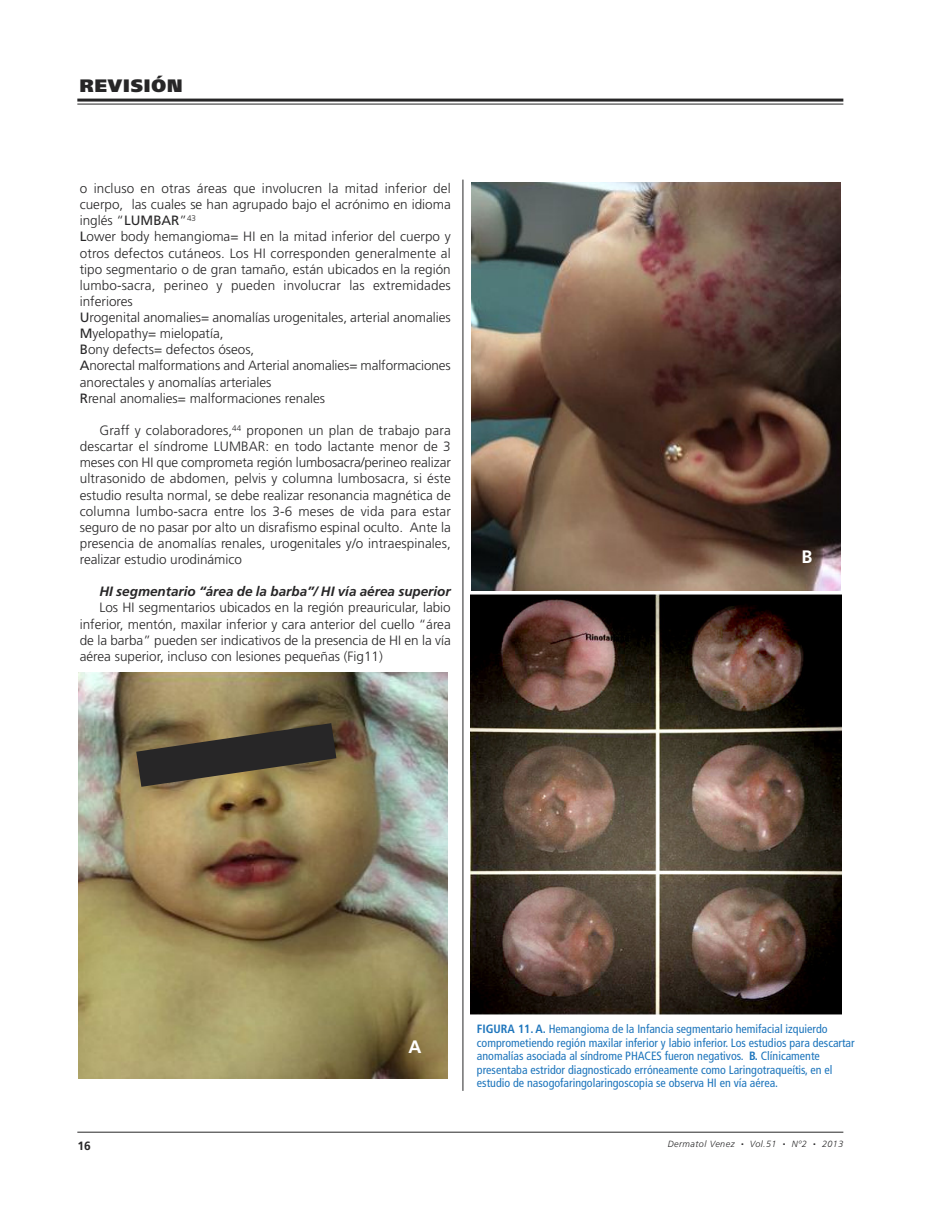
<style>
.page{position:relative;width:942px;height:1218px;background:#fff}
.page>*{position:absolute;margin:0;border:0;box-sizing:border-box;transform-origin:0 0}
.t1{font:900 18px "Frutiger";letter-spacing:.05em;color:#272627}
.t2{font:700 18px "Frutiger";color:#fff}
.t3{font:300 13.5px/16px "Frutiger";color:#272627;text-align:justify}
.t4{font:italic 700 13.5px "Frutiger";color:#272627}
.t5{font:condensed 12px/13.5px "Frutiger";color:#1d75bc}
.t6{font:700 12px "Frutiger";color:#272627}
.t7{font:italic 300 9px "Frutiger";letter-spacing:.05em;color:#272627}
.s1{font-weight:400}
.s2{font-weight:700}
.s3{font-size:5.25px}
</style>
<div class="page">
<hr style="left:77px;top:1131px;width:766px;height:1px;background:#272627">
<hr style="left:77px;top:99px;width:766px;height:3px;background:#272627">
<hr style="left:77px;top:104px;width:766px;height:1px;background:#272627">
<hr style="left:462px;top:180px;width:1px;height:910px;background:#272627">
<img style="left:471px;top:182px;width:369px;height:408px">
<img style="left:78px;top:672px;width:369px;height:406px">
<svg style="left:136px;top:723px;width:200px;height:64px;background:#554b37"></svg>
<img style="left:471px;top:594px;width:370px;height:421px">
<h1 class="t1" style="left:80px;top:79px;width:104px">REVISIÓN</h1>
<p class="t3" style="left:80px;top:181px;width:372px;text-align:left">o incluso en otras áreas que involucren la mitad inferior del cuerpo, las cuales se han agrupado bajo el acrónimo en idioma inglés “<span class="s1">LUMBAR</span>”<sup>43<br></sup><span class="s1">L</span>ower body hemangioma= HI en la mitad inferior del cuerpo y otros defectos cutáneos. Los HI corresponden generalmente al tipo segmentario o de gran tamaño, están ubicados en la región lumbo-sacra, perineo y pueden involucrar las extremidades inferiores<br><span class="s1">U</span>rogenital anomalies= anomalías urogenitales, arterial anomalies <span class="s1">M</span>yelopathy= mielopatía,<br><span class="s1">B</span>ony defects= defectos óseos,<br><span class="s1">A</span>norectal malformations and Arterial anomalies= malformaciones anorectales y anomalías arteriales<br><span class="s1">R</span>renal anomalies= malformaciones renales</p>
<p class="t3" style="left:80px;top:423px;width:372px;text-indent:20px">Graff y colaboradores,<sup>44</sup> proponen un plan de trabajo para descartar el síndrome LUMBAR: en todo lactante menor de 3 meses con HI que comprometa región lumbosacra/perineo realizar ultrasonido de abdomen, pelvis y columna lumbosacra, si éste estudio resulta normal, se debe realizar resonancia magnética de columna lumbo-sacra entre los 3-6 meses de vida para estar seguro de no pasar por alto un disrafismo espinal oculto. Ante la presencia de anomalías renales, urogenitales y/o intraespinales, realizar estudio urodinámico</p>
<p class="t4" style="left:99px;top:586px;width:353px">HI segmentario “área de la barba”/ HI vía aérea superior</p>
<p class="t3" style="left:80px;top:601px;width:372px;text-indent:20px">Los HI segmentarios ubicados en la región preauricular, labio inferior, mentón, maxilar inferior y cara anterior del cuello “área de la barba” pueden ser indicativos de la presencia de HI en la vía aérea superior, incluso con lesiones pequeñas (Fig11)</p>
<h1 class="t2" style="left:801px;top:550px;width:12px">B</h1>
<h1 class="t2" style="left:408px;top:1040px;width:14px">A</h1>
<p class="t5" style="left:477px;top:1023px;width:379px"><span class="s2">FIGURA 11. A.</span> Hemangioma de la Infancia segmentario hemifacial izquierdo comprometiendo región maxilar inferior y labio inferior. Los estudios para descartar anomalías asociada al síndrome PHACES fueron negativos. <span class="s2">B.</span> Clínicamente presentaba estridor diagnosticado erróneamente como Laringotraqueítis, en el estudio de nasogofaringolaringoscopia se observa HI en vía aérea.</p>
<p class="t6" style="left:77px;top:1140px;width:15px">16</p>
<p class="t7" style="left:667px;top:1140px;width:177px">Dermatol Venez <span class="s3">•</span> Vol.51 <span class="s3">•</span> Nº2 <span class="s3">•</span> 2013</p>
</div>
